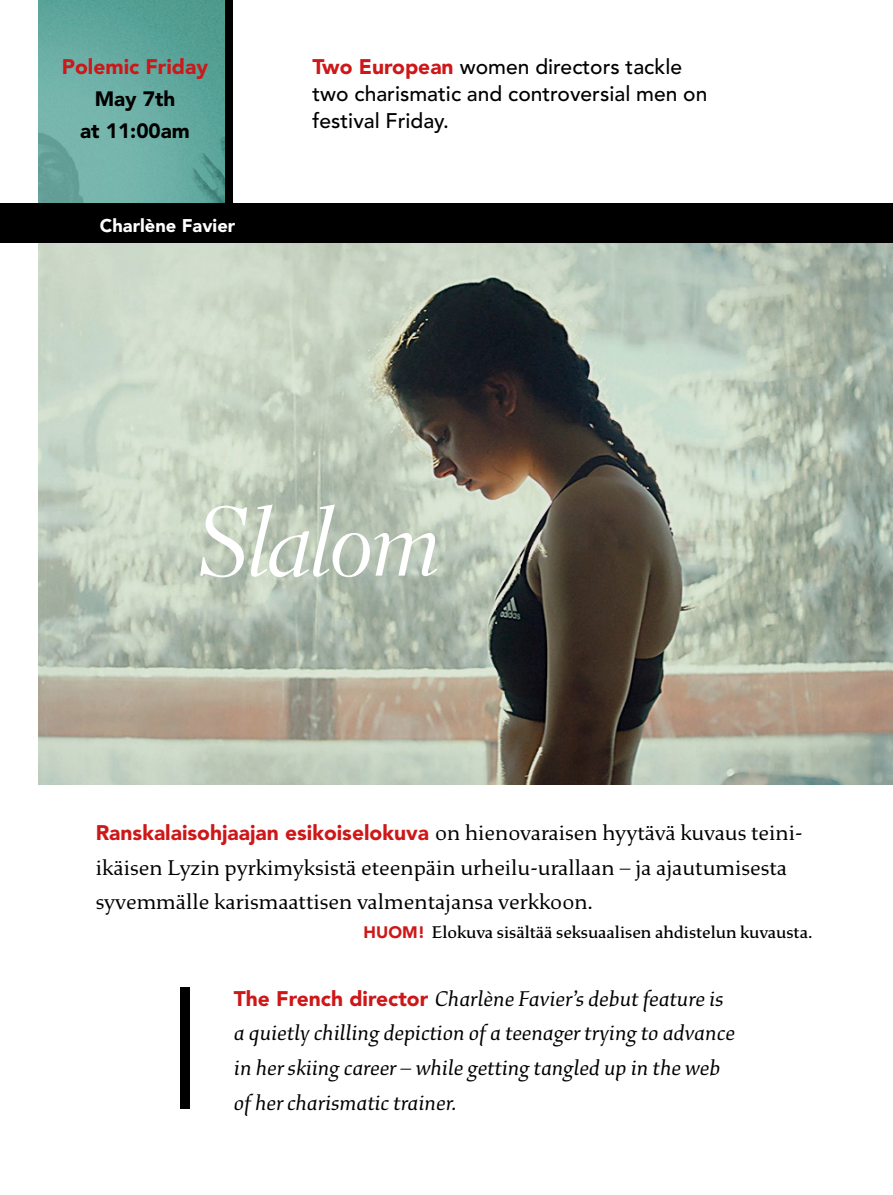
<style>
.page{position:relative;width:893px;height:1195px;background:#fff}
.page>*{position:absolute;margin:0;border:0;box-sizing:border-box;transform-origin:0 0}
.t1{font:98.7px "Electra LH Cursive Display";color:#fff}
.t2{font:22.65px/34.7px "Study";color:#000}
.t3{font:italic 22.65px/34.7px "Study";color:#000}
.t4{font:500 21px/27px "Avenir LT Std";color:#000}
.t5{font:900 21px "Avenir LT Std";color:#cd1719}
.t6{font:900 20.7px/31.7px "Avenir LT Std";color:#000;text-align:center}
.t7{font:900 18.3px "Avenir LT Std";color:#fff}
.t8{font:500 18px "Study";color:#000}
.s1{font-weight:900;color:#cd1719}
.s2{font-family:"Avenir LT Std";font-weight:900;font-size:21px;color:#cd1719}
.s3{font-family:"Avenir LT Std";font-weight:900;font-size:16.5px;color:#cd1719}
.s4{font-family:"Avenir LT Std";font-weight:900;font-style:normal;font-size:21px;color:#cd1719}
</style>
<div class="page">
<div style="left:223px;top:0;width:9px;height:254px;background:#000"></div>
<img style="left:38px;top:0;width:186px;height:203px">
<img style="left:38px;top:242px;width:855px;height:542px">
<div style="left:0;top:203px;width:893px;height:39px;background:#000"></div>
<div style="left:181px;top:987px;width:9px;height:121px;background:#000"></div>
<p class="t5" style="left:62px;top:54px;width:148px">Polemic Friday</p>
<p class="t6" style="left:80px;top:83px;width:111px">May 7th<br>at 11:00am</p>
<p class="t7" style="left:100px;top:214px;width:137px">Charlène Favier</p>
<p class="t4" style="left:313px;top:54px;width:396px"><span class="s1">Two European</span> women directors tackle two charismatic and controversial men on festival Friday.</p>
<h1 class="t1" style="left:200px;top:485px;width:241px">Slalom</h1>
<p class="t2" style="left:96px;top:816px;width:708px"><span class="s2">Ranskalaisohjaajan esikoiselokuva</span> on hienovaraisen hyytävä kuvaus teini&shy;ikäisen Lyzin pyrkimyksistä eteenpäin urheilu-urallaan – ja ajautumisesta syvemmälle karismaattisen valmentajansa verkkoon.</p>
<p class="t8" style="left:364px;top:922px;width:450px"><span class="s3">HUOM!</span> Elokuva sisältää seksuaalisen ahdistelun kuvausta.</p>
<p class="t3" style="left:234px;top:981px;width:502px"><span class="s4">The French director</span> Charlène Favier’s debut feature is a quietly chilling depiction of a teenager trying to advance in her skiing career – while getting tangled up in the web of her charismatic trainer.</p>
</div>
